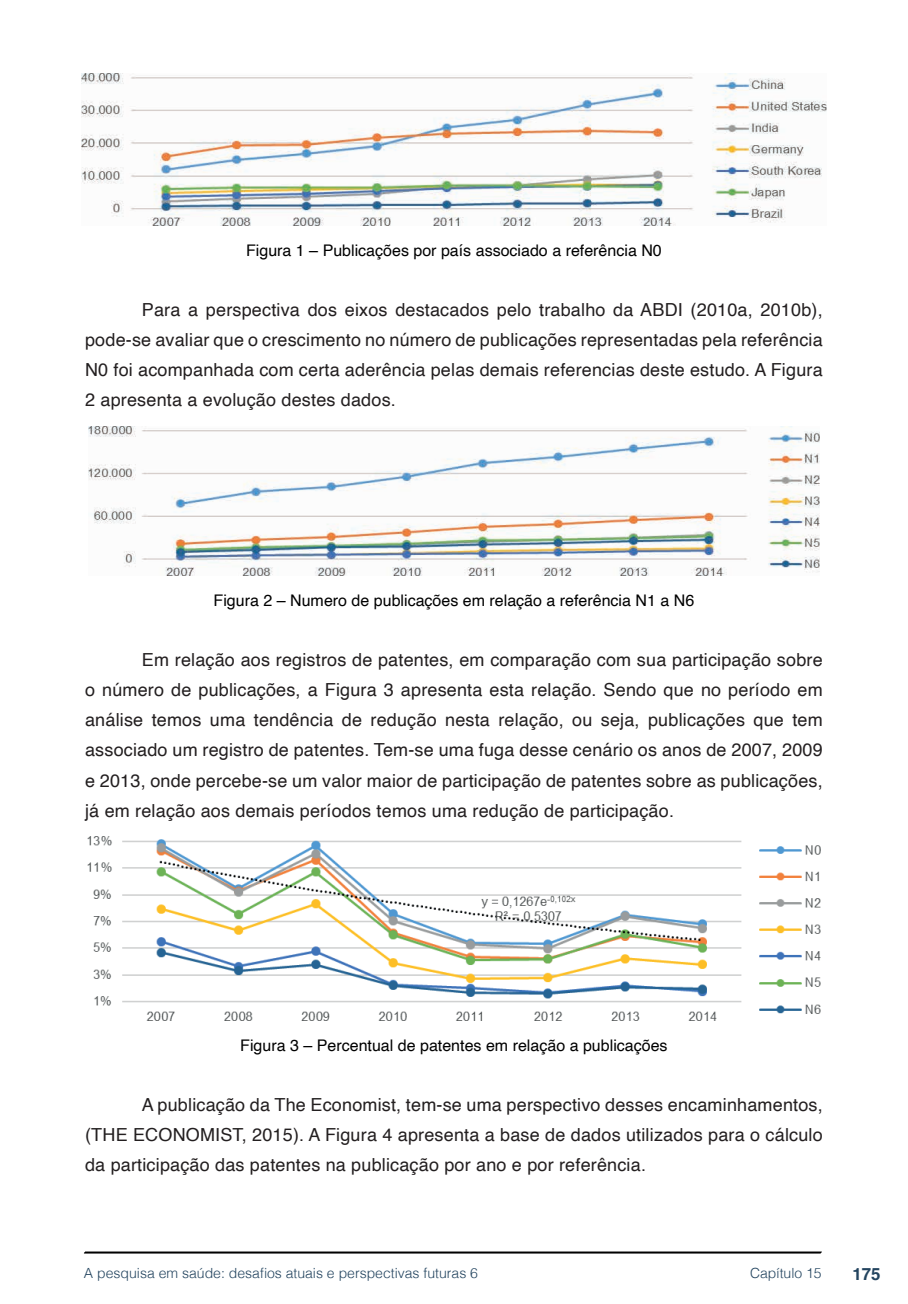
<style>
.page{position:relative;width:908px;height:1304px;background:#fff}
.page>*{position:absolute;margin:0;border:0;box-sizing:border-box;transform-origin:0 0}
.t1{font:18px/30px "Helvetica";letter-spacing:.01em;color:#231f20;text-align:justify}
.t2{font:700 16.8px "Helvetica";color:#23445f}
.t3{font:16px "Helvetica";color:#000}
.t4{font:300 14px "Helvetica";color:#23445f}
</style>
<div class="page">
<svg style="left:84px;top:1251px;width:737px;height:3px;background:#515151"></svg>
<img style="left:82px;top:74px;width:743px;height:152px">
<img style="left:88px;top:427px;width:731px;height:149px">
<img style="left:88px;top:837px;width:731px;height:184px">
<p class="t3" style="left:246px;top:238px;width:417px">Figura 1 – Publicações por país associado a referência N0</p>
<p class="t1" style="left:85px;top:296px;width:738px;text-indent:57px">Para a perspectiva dos eixos destacados pelo trabalho da ABDI (2010a, 2010b), pode-se avaliar que o crescimento no número de publicações representadas pela referência N0 foi acompanhada com certa aderência pelas demais referencias deste estudo. A Figura 2 apresenta a evolução destes dados.</p>
<p class="t3" style="left:213px;top:588px;width:482px">Figura 2 – Numero de publicações em relação a referência N1 a N6</p>
<p class="t1" style="left:85px;top:646px;width:738px;text-indent:57px">Em relação aos registros de patentes, em comparação com sua participação sobre o número de publicações, a Figura 3 apresenta esta relação. Sendo que no período em análise temos uma tendência de redução nesta relação, ou seja, publicações que tem associado um registro de patentes. Tem-se uma fuga desse cenário os anos de 2007, 2009 e 2013, onde percebe-se um valor maior de participação de patentes sobre as publicações, já em relação aos demais períodos temos uma redução de participação.</p>
<p class="t3" style="left:240px;top:1033px;width:428px">Figura 3 – Percentual de patentes em relação a publicações</p>
<p class="t1" style="left:85px;top:1091px;width:738px;text-indent:57px">A publicação da The Economist, tem-se uma perspectivo desses encaminhamentos, (THE ECONOMIST, 2015). A Figura 4 apresenta a base de dados utilizados para o cálculo da participação das patentes na publicação por ano e por referência.</p>
<p class="t4" style="left:84px;top:1261px;width:395px">A pesquisa em saúde: desafios atuais e perspectivas futuras 6</p>
<p class="t4" style="left:749px;top:1261px;width:73px">Capítulo 15</p>
<p class="t2" style="left:851px;top:1264px;width:30px">175</p>
</div>
